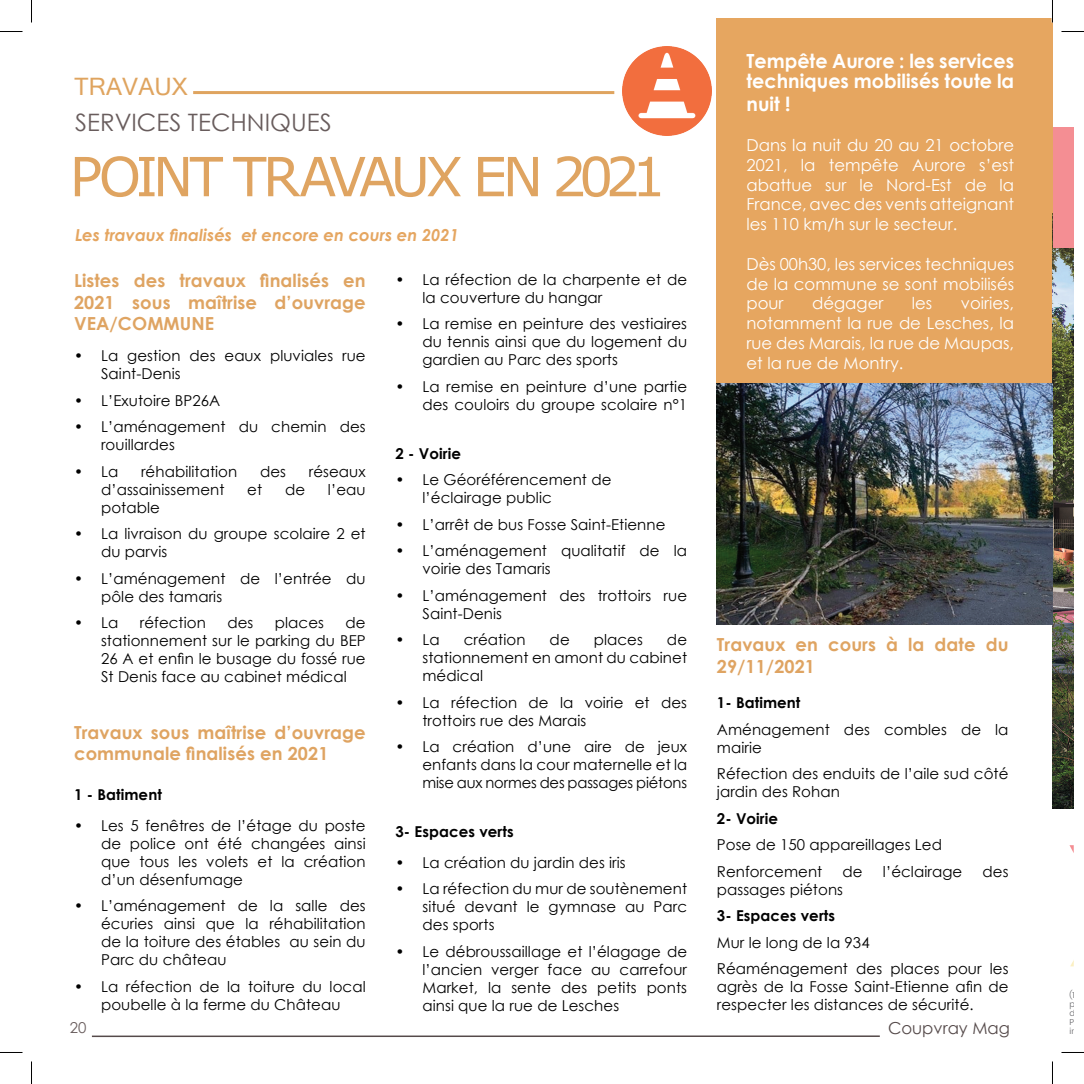
<style>
.page{position:relative;width:1084px;height:1084px;background:#fff}
.page>*{position:absolute;margin:0;border:0;box-sizing:border-box;transform-origin:0 0}
.t1{font:54px "Verdana";letter-spacing:-.1em;color:#dfa461}
.t2{font:24px "Century Gothic";color:#685c5c}
.t3{font:24px "Microsoft Sans Serif";color:#dfa45f}
.t4{font:700 19.5px/19.5px "Century Gothic";color:#fff}
.t5{font:700 18px/21.6px "Century Gothic";letter-spacing:.005em;color:#dfa462}
.t6{font:16.5px/19.8px "Century Gothic";color:#fff;text-align:justify}
.t7{font:italic 700 16.5px "Century Gothic";color:#e5a661}
.t8{font:16.5px "Century Gothic";color:#554a4a}
.t9{font:15px/18px "Century Gothic";letter-spacing:.005em;color:#000}
.t10{font:700 15px "Century Gothic";letter-spacing:.005em;color:#000}
.t11{font:15px "Century Gothic";color:#685c5c}
.t12{font:300 8.4px/18.3px "Poppins";color:#636366}
.s1{font-weight:700}
</style>
<div class="page">
<hr style="left:92px;top:1035px;width:787px;height:2px;background:#554a4a">
<hr style="left:193px;top:91px;width:421px;height:3px;background:#dfa45f">
<div style="left:716px;top:18px;width:336px;height:374px;background:#e6a660"></div>
<img style="left:1052px;top:248px;width:21px;height:560px">
<svg style="left:1070px;top:960px;width:4px;height:6px"></svg>
<svg style="left:1069px;top:845px;width:4px;height:7px"></svg>
<div style="left:1052px;top:127px;width:21px;height:121px;background:#f48e93"></div>
<img style="left:622px;top:47px;width:89px;height:89px">
<img style="left:716px;top:383px;width:336px;height:242px">
<hr style="left:1051px;top:0;width:2px;height:23px;background:#fff">
<svg style="left:0;top:31px;width:22px;height:1px"></svg>
<svg style="left:1061px;top:31px;width:22px;height:1px"></svg>
<svg style="left:0;top:1052px;width:22px;height:1px"></svg>
<svg style="left:1061px;top:1052px;width:22px;height:1px"></svg>
<svg style="left:31px;top:0;width:1px;height:23px"></svg>
<svg style="left:31px;top:1061px;width:1px;height:22px"></svg>
<svg style="left:1052px;top:0;width:1px;height:23px"></svg>
<svg style="left:1052px;top:1061px;width:1px;height:22px"></svg>
<h2 class="t3" style="left:74px;top:71px;width:115px">TRAVAUX</h2>
<h2 class="t2" style="left:75px;top:106px;width:258px">SERVICES TECHNIQUES</h2>
<h1 class="t1" style="left:70px;top:139px;width:597px">POINT TRAVAUX EN 2021</h1>
<p class="t7" style="left:75px;top:222px;width:385px">Les travaux finalisés et encore en cours en 2021</p>
<p class="t5" style="left:74px;top:269px;width:293px;text-align:justify">Listes des travaux finalisés en 2021 sous maîtrise d’ouvrage VEA/COMMUNE</p>
<p class="t9" style="left:101px;top:346px;width:266px;text-indent:-27px"><span class="s1">•</span> La gestion des eaux pluviales rue<br>Saint-Denis</p>
<p class="t9" style="left:74px;top:391px;width:148px"><span class="s1">•</span> L’Exutoire BP26A</p>
<p class="t9" style="left:101px;top:417px;width:266px;text-indent:-27px"><span class="s1">•</span> L’aménagement du chemin des rouillardes</p>
<p class="t9" style="left:74px;top:462px;width:46px"><span class="s1">•</span> La</p>
<p class="t9" style="left:141px;top:462px;width:98px">réhabilitation</p>
<p class="t9" style="left:260px;top:462px;width:27px">des</p>
<p class="t9" style="left:309px;top:462px;width:58px">réseaux</p>
<p class="t9" style="left:101px;top:480px;width:125px">d’assainissement</p>
<p class="t9" style="left:247px;top:480px;width:16px">et</p>
<p class="t9" style="left:285px;top:480px;width:22px">de</p>
<p class="t9" style="left:328px;top:480px;width:39px">l’eau</p>
<p class="t9" style="left:101px;top:498px;width:60px">potable</p>
<p class="t9" style="left:101px;top:524px;width:266px;text-indent:-27px"><span class="s1">•</span> La livraison du groupe scolaire 2 et du parvis</p>
<p class="t9" style="left:101px;top:569px;width:266px;text-indent:-27px"><span class="s1">•</span> L’aménagement de l’entrée du pôle des tamaris</p>
<p class="t9" style="left:74px;top:613px;width:46px"><span class="s1">•</span> La</p>
<p class="t9" style="left:140px;top:613px;width:68px">réfection</p>
<p class="t9" style="left:227px;top:613px;width:27px">des</p>
<p class="t9" style="left:275px;top:613px;width:51px">places</p>
<p class="t9" style="left:101px;top:613px;width:266px;text-align:justify;text-indent:244px">de stationnement sur le parking du BEP 26 A et enfin le busage du fossé rue St Denis face au cabinet médical</p>
<p class="t5" style="left:74px;top:720px;width:293px">Travaux sous maîtrise d’ouvrage communale finalisés en 2021</p>
<p class="t10" style="left:74px;top:783px;width:89px">1 - Batiment</p>
<p class="t9" style="left:101px;top:816px;width:266px;text-align:justify;text-indent:-27px"><span class="s1">•</span> Les 5 fenêtres de l’étage du poste de police ont été changées ainsi que tous les volets et la création d’un désenfumage</p>
<p class="t9" style="left:101px;top:896px;width:266px;text-align:justify;text-indent:-27px"><span class="s1">•</span> L’aménagement de la salle des écuries ainsi que la réhabilitation de la toiture des étables au sein du Parc du château</p>
<p class="t9" style="left:74px;top:977px;width:293px;text-align:center"><span class="s1">•</span> La réfection de la toiture du local poubelle à la ferme du Château</p>
<p class="t9" style="left:422px;top:270px;width:266px;text-indent:-27px"><span class="s1">•</span> La réfection de la charpente et de la couverture du hangar</p>
<p class="t9" style="left:422px;top:314px;width:266px;text-align:justify;text-indent:-27px"><span class="s1">•</span> La remise en peinture des vestiaires du tennis ainsi que du logement du gardien au Parc des sports</p>
<p class="t9" style="left:395px;top:377px;width:293px;text-align:right"><span class="s1">•</span> La remise en peinture d’une partie des couloirs du groupe scolaire n°1</p>
<p class="t10" style="left:395px;top:442px;width:67px">2 - Voirie</p>
<p class="t9" style="left:422px;top:470px;width:190px;text-indent:-27px"><span class="s1">•</span> Le Géoréférencement de l’éclairage public</p>
<p class="t9" style="left:395px;top:515px;width:271px"><span class="s1">•</span> L’arrêt de bus Fosse Saint-Etienne</p>
<p class="t9" style="left:422px;top:541px;width:266px;text-indent:-27px"><span class="s1">•</span> L’aménagement qualitatif de la voirie des Tamaris</p>
<p class="t9" style="left:422px;top:586px;width:266px;text-indent:-27px"><span class="s1">•</span> L’aménagement des trottoirs rue<br>Saint-Denis</p>
<p class="t9" style="left:395px;top:630px;width:46px"><span class="s1">•</span> La</p>
<p class="t9" style="left:464px;top:630px;width:63px">création</p>
<p class="t9" style="left:549px;top:630px;width:22px">de</p>
<p class="t9" style="left:594px;top:630px;width:51px">places</p>
<p class="t9" style="left:422px;top:630px;width:266px;text-align:justify;text-indent:244px">de stationnement en amont du cabinet médical</p>
<p class="t9" style="left:422px;top:693px;width:266px;text-indent:-27px"><span class="s1">•</span> La réfection de la voirie et des trottoirs rue des Marais</p>
<p class="t9" style="left:422px;top:737px;width:266px;text-align:justify;text-indent:-27px"><span class="s1">•</span> La création d’une aire de jeux enfants dans la cour maternelle et la mise aux normes des passages piétons</p>
<p class="t10" style="left:395px;top:820px;width:120px">3- Espaces verts</p>
<p class="t9" style="left:395px;top:853px;width:232px"><span class="s1">•</span> La création du jardin des iris</p>
<p class="t9" style="left:422px;top:879px;width:266px;text-align:justify;text-indent:-27px"><span class="s1">•</span> La réfection du mur de soutènement situé devant le gymnase au Parc des sports</p>
<p class="t9" style="left:422px;top:942px;width:266px;text-align:justify;text-indent:-27px"><span class="s1">•</span> Le débroussaillage et l’élagage de l’ancien verger face au carrefour Market, la sente des petits ponts ainsi que la rue de Lesches</p>
<h3 class="t4" style="left:746px;top:51px;width:269px">Tempête Aurore : les services techniques mobilisés toute la</h3>
<h3 class="t4" style="left:746px;top:94px;width:45px">nuit !</h3>
<p class="t6" style="left:746px;top:135px;width:269px">Dans la nuit du 20 au 21 octobre 2021, la tempête Aurore s’est abattue sur le Nord-Est de la France, avec des vents atteignant les 110 km/h sur le secteur.</p>
<p class="t6" style="left:746px;top:254px;width:269px">Dès 00h30, les services techniques de la commune se sont mobilisés pour</p>
<p class="t6" style="left:812px;top:293px;width:73px">dégager</p>
<p class="t6" style="left:912px;top:293px;width:22px">les</p>
<p class="t6" style="left:746px;top:293px;width:269px;text-indent:214px">voiries, notamment la rue de Lesches, la rue des Marais, la rue de Maupas, et la rue de Montry.</p>
<p class="t5" style="left:717px;top:633px;width:293px">Travaux en cours à la date du<br>29/11/2021</p>
<p class="t10" style="left:717px;top:691px;width:85px">1- Batiment</p>
<p class="t9" style="left:717px;top:720px;width:293px">Aménagement des combles de la mairie</p>
<p class="t9" style="left:717px;top:764px;width:293px">Réfection des enduits de l’aile sud côté jardin des Rohan</p>
<p class="t10" style="left:717px;top:806px;width:63px">2- Voirie</p>
<p class="t9" style="left:717px;top:831px;width:227px;line-height:26.5px">Pose de 150 appareillages Led<br>Renforcement</p>
<p class="t9" style="left:842px;top:862px;width:22px">de</p>
<p class="t9" style="left:882px;top:862px;width:81px">l’éclairage</p>
<p class="t9" style="left:982px;top:862px;width:27px">des</p>
<p class="t9" style="left:717px;top:880px;width:128px">passages piétons</p>
<p class="t10" style="left:717px;top:904px;width:120px">3- Espaces verts</p>
<p class="t9" style="left:717px;top:928px;width:293px;line-height:26.5px">Mur le long de la 934<br>Réaménagement des places pour les</p>
<p class="t9" style="left:717px;top:977px;width:293px">agrès de la Fosse Saint-Etienne afin de respecter les distances de sécurité.</p>
<p class="t11" style="left:70px;top:1017px;width:18px">20</p>
<p class="t8" style="left:888px;top:1016px;width:123px">Coupvray Mag</p>
<p class="t12" style="left:1069px;top:985px;width:17px">(1) E de inte</p>
</div>
